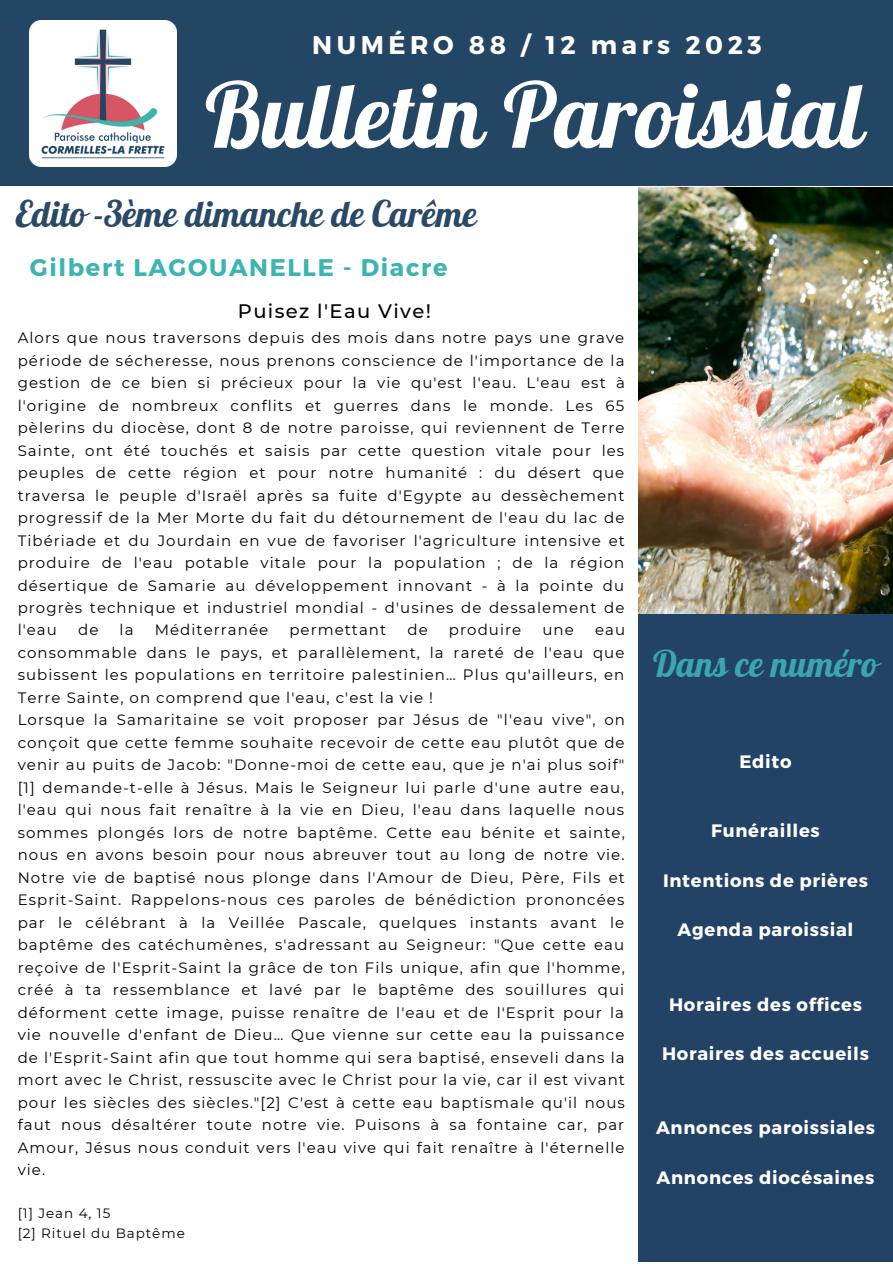
<style>
.page{position:relative;width:893px;height:1264px;background:#fff}
.page>*{position:absolute;margin:0;border:0;box-sizing:border-box;transform-origin:0 0}
.t1{font:89.85px "Lobster";color:#fff}
.t2{font:36px "Lobster";color:#294966}
.t3{font:36px "Lobster";color:#3ba6af}
.t4{font:700 25.5px "Montserrat";letter-spacing:.18em;color:#fff}
.t5{font:700 24px "Montserrat";letter-spacing:.07em;color:#3cb4af}
.t6{font:500 19.5px "Montserrat";letter-spacing:.07em;color:#000}
.t7{font:700 18px "Montserrat";letter-spacing:.04em;color:#fff}
.t8{font:15px/22.5px "Montserrat";letter-spacing:.07em;color:#000;text-align:justify}
.t9{font:13.5px/20.2px "Montserrat";letter-spacing:.07em;color:#000}
</style>
<div class="page">
<div style="left:638px;top:604px;width:254px;height:658px;background:#234366"></div>
<div style="left:0;top:0;width:892px;height:186px;background:#234664"></div>
<img style="left:30px;top:21px;width:146px;height:146px">
<img style="left:638px;top:187px;width:254px;height:426px">
<h3 class="t4" style="left:312px;top:28px;width:451px">NUMÉRO 88 / 12 mars 2023</h3>
<h1 class="t1" style="left:205px;top:58px;width:660px">Bulletin Paroissial</h1>
<h2 class="t2" style="left:16px;top:191px;width:463px">Edito -3ème dimanche de Carême</h2>
<h3 class="t5" style="left:30px;top:251px;width:419px">Gilbert LAGOUANELLE - Diacre</h3>
<h3 class="t6" style="left:238px;top:299px;width:194px">Puisez l'Eau Vive!</h3>
<p class="t8" style="left:18px;top:326px;width:609px">Alors que nous traversons depuis des mois dans notre pays une grave période de sécheresse, nous prenons conscience de l'importance de la gestion de ce bien si précieux pour la vie qu'est l'eau. L'eau est à l'origine de nombreux conflits et guerres dans le monde. Les 65 pèlerins du diocèse, dont 8 de notre paroisse, qui reviennent de Terre Sainte, ont été touchés et saisis par cette question vitale pour les peuples de cette région et pour notre humanité : du désert que traversa le peuple d'Israël après sa fuite d'Egypte au dessèchement progressif de la Mer Morte du fait du détournement de l'eau du lac de Tibériade et du Jourdain en vue de favoriser l'agriculture intensive et produire de l'eau potable vitale pour la population ; de la région désertique de Samarie au développement innovant - à la pointe du progrès technique et industriel mondial - d'usines de dessalement de l'eau</p>
<p class="t8" style="left:78px;top:619px;width:22px">de</p>
<p class="t8" style="left:120px;top:619px;width:15px">la</p>
<p class="t8" style="left:155px;top:619px;width:115px">Méditerranée</p>
<p class="t8" style="left:289px;top:619px;width:98px">permettant</p>
<p class="t8" style="left:407px;top:619px;width:22px">de</p>
<p class="t8" style="left:449px;top:619px;width:74px">produire</p>
<p class="t8" style="left:542px;top:619px;width:33px">une</p>
<p class="t8" style="left:18px;top:619px;width:609px;text-align:left;text-indent:577px">eau consommable dans le pays, et parallèlement, la rareté de l'eau que subissent les populations en territoire palestinien… Plus qu'ailleurs, en Terre Sainte, on comprend que l'eau, c'est la vie !<br>Lorsque la Samaritaine se voit proposer par Jésus de "l'eau vive", on conçoit que cette femme souhaite recevoir de cette eau plutôt que de venir au puits de Jacob: "Donne-moi de cette eau, que je n'ai plus soif" [1] demande-t-elle à Jésus. Mais le Seigneur lui parle d'une autre eau, l'eau qui nous fait renaître à la vie en Dieu, l'eau dans laquelle nous sommes plongés lors de notre baptême. Cette eau bénite et sainte, nous en avons besoin pour nous abreuver tout au long de notre vie.<br>Notre vie de baptisé nous plonge dans l'Amour de Dieu, Père, Fils et Esprit-Saint. Rappelons-nous ces paroles de bénédiction prononcées par le célébrant à la Veillée Pascale, quelques instants avant le baptême des catéchumènes, s'adressant au Seigneur: "Que cette eau reçoive de l'Esprit-Saint la grâce de ton Fils unique, afin que l'homme, créé à ta ressemblance et lavé par le baptême des souillures qui déforment cette image, puisse renaître de l'eau et de l'Esprit pour la vie nouvelle d'enfant de Dieu… Que vienne sur cette eau la puissance de l'Esprit-Saint afin que tout homme qui sera baptisé, enseveli dans la mort avec le Christ, ressuscite avec le Christ pour la vie, car il est vivant pour les siècles des siècles."[2] C'est à cette eau baptismale qu'il nous faut nous désaltérer toute notre vie. Puisons à sa fontaine car, par Amour, Jésus nous conduit vers l'eau vive qui fait renaître à l'éternelle vie.</p>
<p class="t9" style="left:18px;top:1202px;width:169px">[1] Jean 4, 15<br>[2] Rituel du Baptême</p>
<h2 class="t3" style="left:653px;top:640px;width:226px">Dans ce numéro</h2>
<p class="t7" style="left:739px;top:749px;width:54px">Edito</p>
<p class="t7" style="left:711px;top:819px;width:110px">Funérailles</p>
<p class="t7" style="left:663px;top:868px;width:206px">Intentions de prières</p>
<p class="t7" style="left:677px;top:918px;width:177px">Agenda paroissial</p>
<p class="t7" style="left:669px;top:992px;width:194px">Horaires des offices</p>
<p class="t7" style="left:662px;top:1041px;width:208px">Horaires des accueils</p>
<p class="t7" style="left:656px;top:1116px;width:220px">Annonces paroissiales</p>
<p class="t7" style="left:656px;top:1165px;width:219px">Annonces diocésaines</p>
</div>
